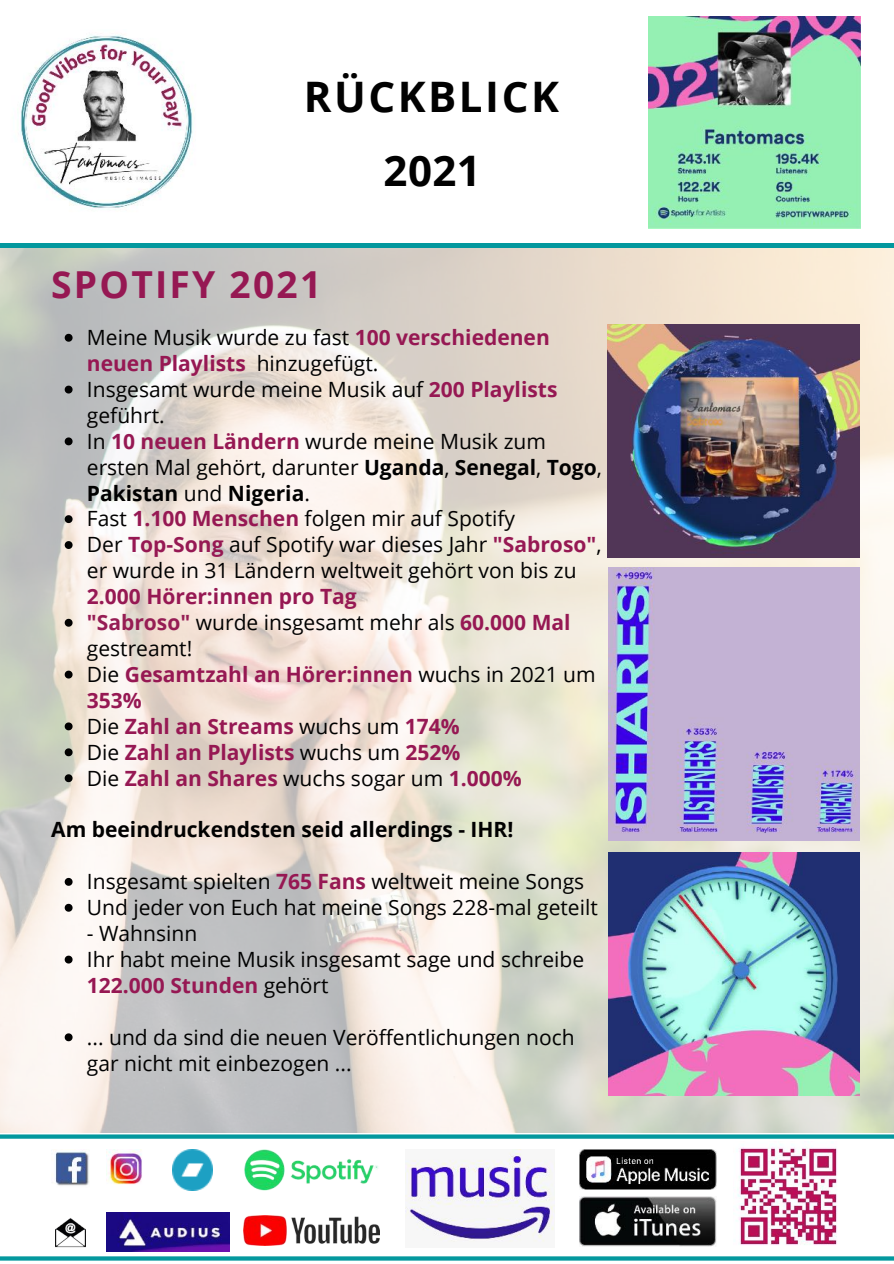
<style>
.page{position:relative;width:894px;height:1264px;background:#fff}
.page>*{position:absolute;margin:0;border:0;box-sizing:border-box;transform-origin:0 0}
.t1{font:700 42px "Open Sans";letter-spacing:.06em;color:#010101}
.t2{font:700 37.2px "Open Sans";letter-spacing:.06em;color:#961853}
.t3{font:21px/26px "Open Sans";color:#010101}
.t4{font:700 21px/26px "Open Sans";color:#961853}
.t5{font:21px/26px "Open Sans";color:#000}
.t6{font:700 21px "Open Sans";color:#010101}
.s1{font-weight:700;color:#961853}
.s2{font-weight:700}
.s3{color:#010101}
.s4{font-weight:700;color:#961d54}
.s5{font-weight:400;color:#010101}
</style>
<div class="page">
<img style="left:0;top:248px;width:893px;height:884px">
<div style="left:0;top:243px;width:893px;height:5px;background:#03989e"></div>
<svg style="left:0;top:1134px;width:893px;height:126px"></svg>
<img style="left:20px;top:34px;width:174px;height:176px">
<img style="left:733px;top:1141px;width:110px;height:110px">
<img style="left:107px;top:1149px;width:38px;height:38px">
<img style="left:51px;top:1149px;width:38px;height:38px">
<img style="left:579px;top:1149px;width:136px;height:39px">
<img style="left:243px;top:1149px;width:136px;height:41px">
<img style="left:579px;top:1196px;width:136px;height:50px">
<img style="left:55px;top:1216px;width:31px;height:31px">
<img style="left:406px;top:1149px;width:148px;height:98px">
<img style="left:243px;top:1215px;width:136px;height:30px">
<img style="left:172px;top:1149px;width:41px;height:41px">
<img style="left:107px;top:1212px;width:122px;height:39px">
<img style="left:607px;top:324px;width:252px;height:233px">
<img style="left:608px;top:567px;width:251px;height:273px">
<img style="left:608px;top:852px;width:251px;height:243px">
<img style="left:648px;top:17px;width:211px;height:211px">
<svg style="left:65px;top:334px;width:8px;height:8px"></svg>
<svg style="left:65px;top:385px;width:8px;height:8px"></svg>
<svg style="left:65px;top:437px;width:8px;height:8px"></svg>
<svg style="left:65px;top:515px;width:8px;height:8px"></svg>
<svg style="left:65px;top:541px;width:8px;height:8px"></svg>
<svg style="left:65px;top:619px;width:8px;height:7px"></svg>
<svg style="left:65px;top:670px;width:8px;height:8px"></svg>
<svg style="left:65px;top:722px;width:8px;height:8px"></svg>
<svg style="left:65px;top:748px;width:8px;height:8px"></svg>
<svg style="left:65px;top:774px;width:8px;height:8px"></svg>
<svg style="left:65px;top:877px;width:8px;height:8px"></svg>
<svg style="left:65px;top:903px;width:8px;height:8px"></svg>
<svg style="left:65px;top:955px;width:8px;height:8px"></svg>
<svg style="left:65px;top:1033px;width:8px;height:8px"></svg>
<p class="t1" style="left:304px;top:67px;width:256px">RÜCKBLICK</p>
<p class="t2" style="left:51px;top:258px;width:271px">SPOTIFY 2021</p>
<p class="t1" style="left:383px;top:141px;width:99px">2021</p>
<p class="t3" style="left:87px;top:324px;width:464px">Meine Musik wurde zu fast <span class="s1">100 verschiedenen neuen Playlists</span> hinzugefügt.</p>
<p class="t3" style="left:87px;top:376px;width:472px">Insgesamt wurde meine Musik auf <span class="s1">200 Playlists </span>geführt.</p>
<p class="t3" style="left:87px;top:427px;width:516px">In <span class="s1">10 neuen Ländern</span> wurde meine Musik zum ersten Mal gehört, darunter <span class="s2">Uganda</span>, <span class="s2">Senegal</span>, <span class="s2">Togo</span>,<br><span class="s2">Pakistan</span> und <span class="s2">Nigeria</span>.</p>
<p class="t3" style="left:87px;top:505px;width:429px">Fast <span class="s1">1.100 Menschen</span> folgen mir auf Spotify</p>
<p class="t5" style="left:87px;top:531px;width:516px"><span class="s3">Der</span> <span class="s1">Top-Song</span> <span class="s3">auf Spotify war dieses Jahr</span> <span class="s1">"Sabroso"</span>, er wurde in 31 Ländern weltweit gehört von bis zu<br><span class="s1">2.000 Hörer:innen pro Tag</span></p>
<p class="t3" style="left:87px;top:609px;width:485px"><span class="s4">"Sabroso"</span> wurde insgesamt mehr als <span class="s1">60.000 Mal </span>gestreamt!</p>
<p class="t4" style="left:87px;top:660px;width:510px"><span class="s5">Die</span> Gesamtzahl an Hörer:innen <span class="s5">wuchs in 2021 um<br></span>353%</p>
<p class="t4" style="left:87px;top:712px;width:374px"><span class="s5">Die</span> Zahl an Streams <span class="s5">wuchs um</span> 174%</p>
<p class="t4" style="left:87px;top:738px;width:375px"><span class="s5">Die</span> Zahl an Playlists <span class="s5">wuchs um</span> 252%</p>
<p class="t4" style="left:87px;top:764px;width:436px"><span class="s5">Die</span> Zahl an Shares <span class="s5">wuchs sogar um</span> 1.000%</p>
<p class="t6" style="left:51px;top:815px;width:463px">Am beeindruckendsten seid allerdings - IHR!</p>
<p class="t3" style="left:87px;top:868px;width:498px">Insgesamt spielten <span class="s1">765 Fans</span> weltweit meine Songs</p>
<p class="t3" style="left:87px;top:894px;width:512px">Und jeder von Euch hat meine Songs 228-mal geteilt</p>
<p class="t3" style="left:87px;top:919px;width:112px">- Wahnsinn</p>
<p class="t3" style="left:87px;top:945px;width:498px">Ihr habt meine Musik insgesamt sage und schreibe<br><span class="s1">122.000 Stunden</span> gehört</p>
<p class="t3" style="left:87px;top:1023px;width:489px">... und da sind die neuen Veröffentlichungen noch gar nicht mit einbezogen ...</p>
</div>
